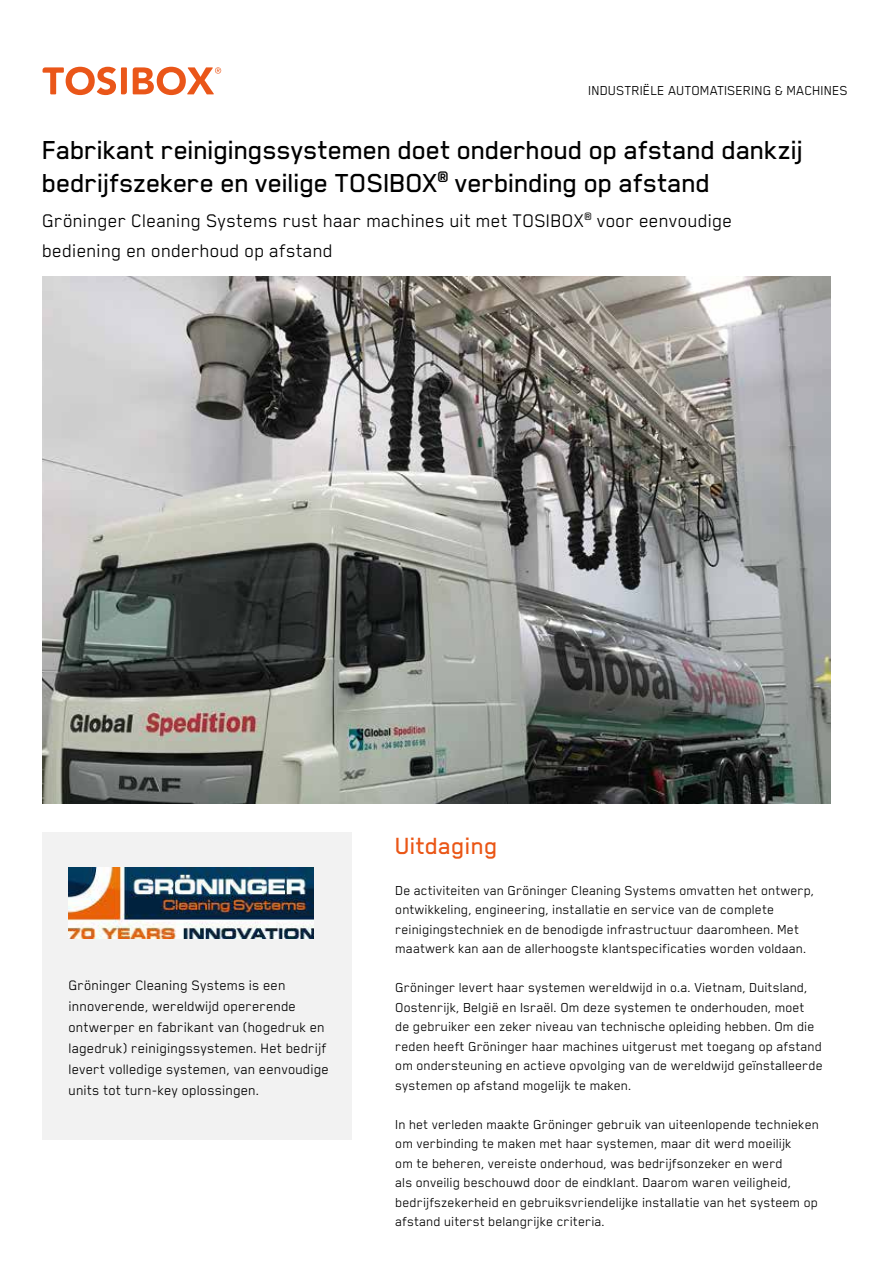
<style>
.page{position:relative;width:893px;height:1263px;background:#fff}
.page>*{position:absolute;margin:0;border:0;box-sizing:border-box;transform-origin:0 0}
.t1{font:500 30px/33px "Blender";letter-spacing:-.015em;color:#000}
.t2{font:500 27px "Blender";color:#ea5616}
.t3{font:21px/30px "Blender";color:#000}
.t4{font:15.75px/21px "Blender";color:#000}
.t5{font:15px/19.5px "Blender";color:#000}
</style>
<div class="page">
<svg style="left:43px;top:67px;width:178px;height:28px"></svg>
<div style="left:43px;top:832px;width:309px;height:307px;background:#f2f2f2"></div>
<img style="left:69px;top:868px;width:244px;height:71px">
<img style="left:43px;top:276px;width:788px;height:528px">
<p class="t5" style="left:589px;top:80px;width:261px">INDUSTRIËLE AUTOMATISERING &amp; MACHINES</p>
<h1 class="t1" style="left:43px;top:133px;width:763px">Fabrikant reinigingssystemen doet onderhoud op afstand dankzij bedrijfszekere en veilige TOSIBOX<sup>®</sup> verbinding op afstand</h1>
<h3 class="t3" style="left:43px;top:205px;width:692px">Gröninger Cleaning Systems rust haar machines uit met TOSIBOX<sup>®</sup> voor eenvoudige bediening en onderhoud op afstand</h3>
<p class="t4" style="left:69px;top:974px;width:262px">Gröninger Cleaning Systems is een innoverende, wereldwijd opererende ontwerper en fabrikant van (hogedruk en lagedruk) reinigingssystemen. Het bedrijf levert volledige systemen, van eenvoudige units tot turn-key oplossingen.</p>
<h2 class="t2" style="left:396px;top:831px;width:104px">Uitdaging</h2>
<p class="t5" style="left:396px;top:880px;width:421px">De activiteiten van Gröninger Cleaning Systems omvatten het ontwerp, ontwikkeling, engineering, installatie en service van de complete reinigingstechniek en de benodigde infrastructuur daaromheen. Met maatwerk kan aan de allerhoogste klantspecificaties worden voldaan.</p>
<p class="t5" style="left:396px;top:977px;width:429px">Gröninger levert haar systemen wereldwijd in o.a. Vietnam, Duitsland, Oostenrijk, België en Israël. Om deze systemen te onderhouden, moet<br>de gebruiker een zeker niveau van technische opleiding hebben. Om die reden heeft Gröninger haar machines uitgerust met toegang op afstand om ondersteuning en actieve opvolging van de wereldwijd geïnstalleerde systemen op afstand mogelijk te maken.</p>
<p class="t5" style="left:396px;top:1114px;width:425px">In het verleden maakte Gröninger gebruik van uiteenlopende technieken om verbinding te maken met haar systemen, maar dit werd moeilijk<br>om te beheren, vereiste onderhoud, was bedrijfsonzeker en werd<br>als onveilig beschouwd door de eindklant. Daarom waren veiligheid, bedrijfszekerheid en gebruiksvriendelijke installatie van het systeem op afstand uiterst belangrijke criteria.</p>
</div>
